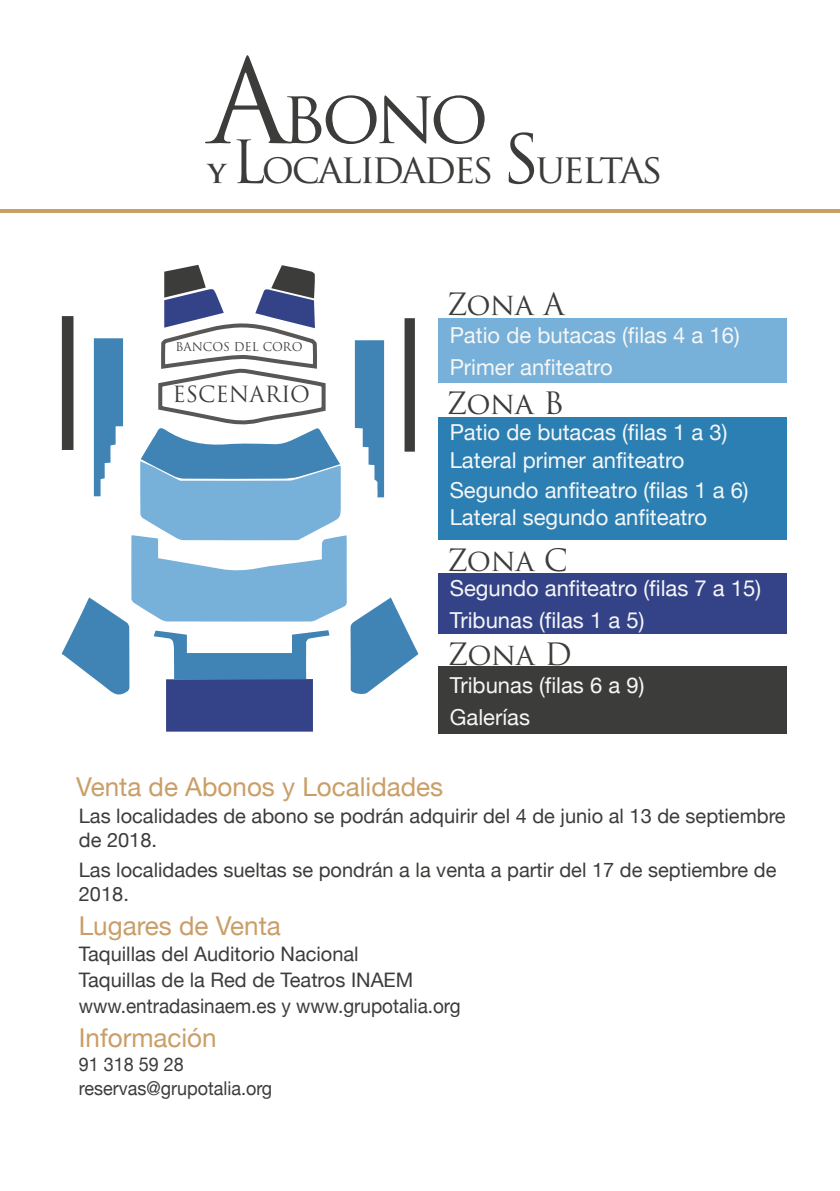
<style>
.page{position:relative;width:840px;height:1191px;background:#fff}
.page>*{position:absolute;margin:0;border:0;box-sizing:border-box;transform-origin:0 0}
.t1{font:73px "Trajan Pro";color:#3c3c3b}
.t2{font:40px "Trajan Pro";letter-spacing:-.06em;color:#3c3c3b}
.t3{font:30px "Trajan Pro";letter-spacing:-.025em;color:#3c3c3b}
.t4{font:26px "Helvetica Neue";color:#ca9e67}
.t5{font:22px/32px "Helvetica Neue";color:#f6f6f6}
.t6{font:21.8px "Trajan Pro";color:#3c3c3b}
.t7{font:20px/24px "Helvetica Neue";color:#3c3c3b}
.t8{font:19px/24px "Helvetica Neue";color:#3c3c3b;scale:.95 1}
.t9{font:11.8px "Trajan Pro";letter-spacing:-.005em;color:#3c3c3b}
.s1{font-size:114.4px}
.s2{font-weight:700;font-size:30px}
.s3{font-size:58px}
.s4{font-size:66px}
</style>
<div class="page">
<hr style="left:0;top:210px;width:839px;height:3px;background:#ca9e67">
<svg style="left:62px;top:265px;width:356px;height:466px"></svg>
<div style="left:438px;top:318px;width:348px;height:65px;background:#77b0d8"></div>
<div style="left:438px;top:573px;width:348px;height:60px;background:#344388"></div>
<div style="left:438px;top:666px;width:348px;height:67px;background:#3c3c3b"></div>
<div style="left:438px;top:417px;width:348px;height:122px;background:#2b7fb3"></div>
<h1 class="t1" style="left:208px;top:70px;width:282px"><span class="s1">A</span>bono</h1>
<h2 class="t2" style="left:208px;top:143px;width:456px"><span class="s2">y</span> <span class="s3">L</span>ocalidades <span class="s4">S</span>ueltas</h2>
<p class="t9" style="left:175px;top:339px;width:128px">BANCOS DEL CORO</p>
<p class="t6" style="left:172px;top:380px;width:139px">ESCENARIO</p>
<h3 class="t3" style="left:446px;top:285px;width:119px">Zona A</h3>
<p class="t5" style="left:449px;top:319px;width:291px">Patio de butacas (filas 4 a 16)<br>Primer anfiteatro</p>
<h3 class="t3" style="left:446px;top:384px;width:119px">Zona B</h3>
<p class="t5" style="left:449px;top:417px;width:279px;line-height:28px">Patio de butacas (filas 1 a 3)<br>Lateral primer anfiteatro</p>
<p class="t5" style="left:449px;top:476px;width:300px;line-height:27.2px">Segundo anfiteatro (filas 1 a 6)<br>Lateral segundo anfiteatro</p>
<h3 class="t3" style="left:447px;top:541px;width:122px">Zona C</h3>
<p class="t5" style="left:449px;top:572px;width:312px">Segundo anfiteatro (filas 7 a 15)<br>Tribunas (filas 1 a 5)</p>
<h3 class="t3" style="left:447px;top:635px;width:126px">Zona D</h3>
<p class="t5" style="left:449px;top:668px;width:196px">Tribunas (filas 6 a 9)<br>Galerías</p>
<h3 class="t4" style="left:76px;top:771px;width:368px">Venta de Abonos y Localidades</h3>
<p class="t7" style="left:79px;top:803px;width:708px">Las localidades de abono se podrán adquirir del 4 de junio al 13 de septiembre de 2018.</p>
<p class="t7" style="left:79px;top:857px;width:698px">Las localidades sueltas se pondrán a la venta a partir del 17 de septiembre de<br>2018.</p>
<h3 class="t4" style="left:79px;top:910px;width:203px">Lugares de Venta</h3>
<p class="t7" style="left:79px;top:940px;width:383px;line-height:26px">Taquillas del Auditorio Nacional<br>Taquillas de la Red de Teatros INAEM www.entradasinaem.es y www.grupotalia.org</p>
<h3 class="t4" style="left:79px;top:1022px;width:139px">Información</h3>
<p class="t8" style="left:79px;top:1052px;width:205px">91 318 59 28 reservas@grupotalia.org</p>
</div>
